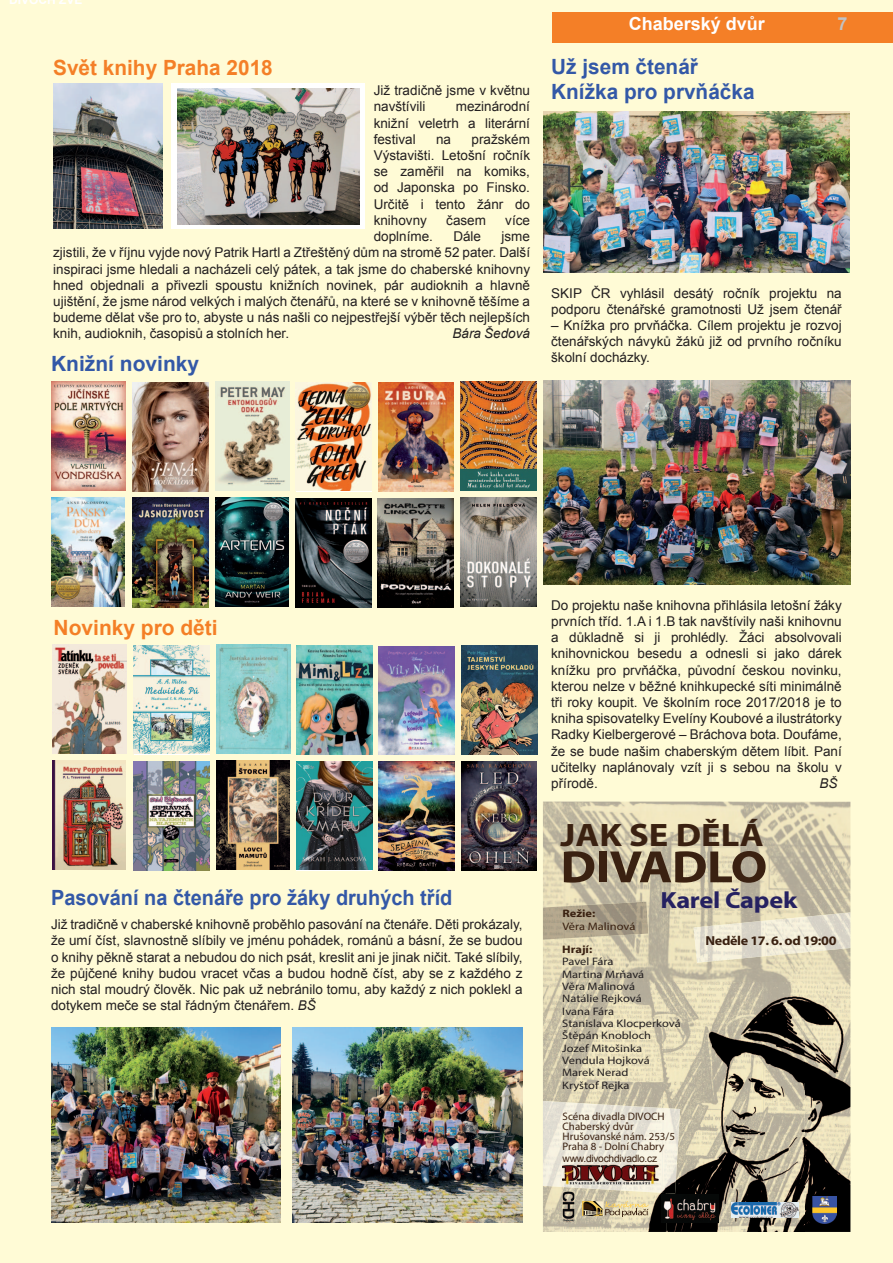
<style>
.page{position:relative;width:893px;height:1263px;background:#fff}
.page>*{position:absolute;margin:0;border:0;box-sizing:border-box;transform-origin:0 0}
.t1{font:700 45.6px "Myriad Pro";letter-spacing:-.01em;color:#3a2111;scale:1.12 1}
.t2{font:700 32.55px "Myriad Pro";color:#3a2111;scale:1.12 1}
.t3{font:700 23.4px "Myriad Pro";letter-spacing:-.01em;color:#252161;scale:1.12 1}
.t4{font:700 21px/25.2px "Arial";color:#3358a7}
.t5{font:700 21px "Arial";color:#3358a7;scale:.95 1}
.t6{font:700 21px "Arial";color:#f47f27}
.t7{font:700 21px "Arial";color:#f47f26}
.t8{font:700 18px "Arial";color:#fff}
.t9{font:700 18px "Arial";color:#c1c2c4}
.t10{font:13.5px/16.2px "Arial";color:#231f20;text-align:justify}
.t11{font:italic 13.5px "Arial";color:#231f20}
.t12{font:700 13.05px "Myriad Pro";letter-spacing:-.025em;color:#3a2111;scale:1.08 1}
.t13{font:700 12px "Arial";color:#fff}
.t14{font:10.8px/12.3px "Myriad Pro";color:#231f20;scale:1.15 1}
.t15{font:10.8px/10.2px "Myriad Pro";color:#3a2111}
.t16{font:700 10.8px "Myriad Pro";color:#3a2111;scale:1.15 1}
.t17{font:10.8px "Myriad Pro";color:#3a2111;scale:1.15 1}
.t18{font:10.2px "Arial";letter-spacing:-.025em;color:#3a2111}
.s1{font-style:italic}
</style>
<div class="page">
<div style="left:1px;top:0;width:892px;height:1263px;background:#fffbd6"></div>
<img style="left:216px;top:645px;width:74px;height:109px">
<img style="left:297px;top:646px;width:75px;height:109px">
<img style="left:379px;top:646px;width:76px;height:109px">
<img style="left:52px;top:645px;width:74px;height:109px">
<img style="left:134px;top:646px;width:75px;height:108px">
<img style="left:543px;top:801px;width:263px;height:215px">
<img style="left:806px;top:801px;width:44px;height:182px">
<img style="left:543px;top:1016px;width:78px;height:85px">
<img style="left:543px;top:1190px;width:78px;height:42px">
<img style="left:543px;top:1101px;width:78px;height:89px">
<img style="left:621px;top:983px;width:183px;height:149px">
<img style="left:804px;top:983px;width:46px;height:249px">
<img style="left:667px;top:1132px;width:138px;height:100px">
<img style="left:621px;top:1193px;width:46px;height:39px">
<img style="left:621px;top:1105px;width:59px;height:88px">
<img style="left:562px;top:1165px;width:97px;height:20px">
<img style="left:812px;top:1196px;width:24px;height:28px">
<img style="left:661px;top:1194px;width:57px;height:28px">
<img style="left:694px;top:912px;width:156px;height:51px">
<img style="left:543px;top:902px;width:105px;height:37px">
<img style="left:732px;top:1202px;width:67px;height:15px">
<img style="left:563px;top:1191px;width:11px;height:31px">
<svg style="left:582px;top:1201px;width:67px;height:16px"></svg>
<img style="left:543px;top:111px;width:307px;height:162px">
<img style="left:461px;top:646px;width:76px;height:109px">
<img style="left:216px;top:761px;width:74px;height:109px">
<img style="left:296px;top:762px;width:76px;height:108px">
<img style="left:379px;top:762px;width:75px;height:109px">
<img style="left:52px;top:761px;width:74px;height:109px">
<img style="left:133px;top:762px;width:76px;height:108px">
<img style="left:461px;top:761px;width:76px;height:109px">
<img style="left:216px;top:381px;width:73px;height:109px">
<img style="left:296px;top:382px;width:76px;height:109px">
<img style="left:378px;top:382px;width:76px;height:109px">
<img style="left:52px;top:381px;width:73px;height:109px">
<img style="left:133px;top:382px;width:76px;height:109px">
<img style="left:461px;top:382px;width:75px;height:109px">
<img style="left:215px;top:497px;width:74px;height:109px">
<img style="left:296px;top:498px;width:75px;height:109px">
<img style="left:378px;top:498px;width:76px;height:109px">
<img style="left:51px;top:497px;width:74px;height:109px">
<img style="left:133px;top:498px;width:75px;height:109px">
<img style="left:460px;top:498px;width:76px;height:109px">
<img style="left:53px;top:84px;width:109px;height:145px">
<img style="left:543px;top:381px;width:307px;height:204px">
<img style="left:51px;top:1027px;width:230px;height:195px">
<img style="left:293px;top:1027px;width:229px;height:195px">
<svg style="left:172px;top:84px;width:193px;height:145px;background:#eeedec"></svg>
<img style="left:178px;top:88px;width:181px;height:136px">
<div style="left:552px;top:13px;width:341px;height:30px;background:#f47f27"></div>
<p class="t13" style="left:9px;top:-8px;width:75px">DIVOCH ZVE</p>
<h3 class="t6" style="left:53px;top:53px;width:221px">Svět knihy Praha 2018</h3>
<p class="t10" style="left:374px;top:83px;width:158px">Již tradičně jsme v květnu navštívili</p>
<p class="t10" style="left:374px;top:99px;width:158px;text-indent:82px">mezinárodní knižní veletrh a literární festival</p>
<p class="t10" style="left:374px;top:131px;width:158px;text-indent:98px">pražském Výstavišti. Letošní ročník se zaměřil na komiks, od Japonska po Finsko.<br>Určitě i tento žánr do knihovny</p>
<p class="t10" style="left:436px;top:131px;width:17px">na</p>
<p class="t10" style="left:446px;top:212px;width:41px">časem</p>
<p class="t10" style="left:505px;top:212px;width:26px">více</p>
<p class="t10" style="left:374px;top:228px;width:61px">doplníme.</p>
<p class="t10" style="left:453px;top:228px;width:29px">Dále</p>
<p class="t10" style="left:53px;top:228px;width:478px;text-indent:448px">jsme zjistili, že v říjnu vyjde nový Patrik Hartl a Ztřeštěný dům na stromě 52 pater. Další inspiraci jsme hledali a nacházeli celý pátek, a tak jsme do chaberské knihovny hned objednali a přivezli spoustu knižních novinek, pár audioknih a hlavně ujištění, že jsme národ velkých i malých čtenářů, na které se v knihovně těšíme a budeme dělat vše pro to, abyste u nás našli co nejpestřejší výběr těch nejlepších knih, audioknih, časopisů a stolních her.</p>
<p class="t11" style="left:453px;top:325px;width:79px">Bára Šedová</p>
<h3 class="t4" style="left:51px;top:351px;width:150px">Knižní novinky</h3>
<h3 class="t8" style="left:629px;top:12px;width:138px">Chaberský dvůr</h3>
<h3 class="t9" style="left:838px;top:12px;width:12px">7</h3>
<h3 class="t4" style="left:551px;top:54px;width:205px">Už jsem čtenář<br>Knížka pro prvňáčka</h3>
<p class="t10" style="left:551px;top:285px;width:292px">SKIP ČR vyhlásil desátý ročník projektu na podporu čtenářské gramotnosti Už jsem čtenář</p>
<p class="t10" style="left:551px;top:317px;width:292px">– Knížka pro prvňáčka. Cílem projektu je rozvoj čtenářských návyků žáků již od prvního ročníku školní docházky.</p>
<h3 class="t7" style="left:54px;top:614px;width:166px">Novinky pro děti</h3>
<h3 class="t5" style="left:51px;top:883px;width:424px">Pasování na čtenáře pro žáky druhých tříd</h3>
<p class="t10" style="left:51px;top:916px;width:473px">Již tradičně v chaberské knihovně proběhlo pasování na čtenáře. Děti prokázaly, že umí číst, slavnostně slíbily ve jménu pohádek, románů a básní, že se budou o knihy pěkně starat a nebudou do nich psát, kreslit ani je jinak ničit. Také slíbily, že půjčené knihy budou vracet včas a budou hodně číst, aby se z každého z nich stal moudrý člověk. Nic pak už nebránilo tomu, aby každý z nich poklekl a dotykem meče se stal řádným čtenářem. <span class="s1">BŠ</span></p>
<p class="t10" style="left:551px;top:597px;width:292px">Do projektu naše knihovna přihlásila letošní žáky prvních tříd. 1.A i 1.B tak navštívily naši knihovnu a důkladně si ji prohlédly. Žáci absolvovali knihovnickou besedu a odnesli si jako dárek knížku pro prvňáčka, původní českou novinku, kterou nelze v běžné knihkupecké síti minimálně tři roky koupit. Ve školním roce 2017/2018 je to kniha spisovatelky Evelíny Koubové a ilustrátorky Radky Kielbergerové – Bráchova bota. Doufáme, že se bude našim chaberským dětem líbit. Paní učitelky naplánovaly vzít ji s sebou na školu v přírodě.</p>
<p class="t11" style="left:819px;top:774px;width:20px">BŠ</p>
<h2 class="t2" style="left:560px;top:814px;width:183px">JAK SE DĚLÁ</h2>
<h1 class="t1" style="left:560px;top:837px;width:186px">DIVADLO</h1>
<h3 class="t3" style="left:660px;top:885px;width:124px">Karel Čapek</h3>
<p class="t12" style="left:706px;top:932px;width:123px">Neděle 17. 6. od 19:00</p>
<p class="t16" style="left:562px;top:906px;width:30px">Režie:</p>
<p class="t17" style="left:562px;top:920px;width:65px">Věra Malinová</p>
<p class="t16" style="left:562px;top:942px;width:28px">Hrají:</p>
<p class="t14" style="left:562px;top:955px;width:105px">Pavel Fára<br>Martina Mrňavá<br>Věra Malinová<br>Natálie Rejková<br>Ivana Fára<br>Stanislava Klocperková<br>Štěpán Knobloch<br>Jozef Mitošinka<br>Vendula Hojková<br>Marek Nerad<br>Kryštof Rejka</p>
<p class="t15" style="left:563px;top:1111px;width:114px">Scéna divadla DIVOCH<br>Chaberský dvůr<br>Hrušovanské nám. 253/5<br>Praha 8 - Dolní Chabry</p>
<p class="t18" style="left:563px;top:1152px;width:96px">www.divochdivadlo.cz</p>
</div>
